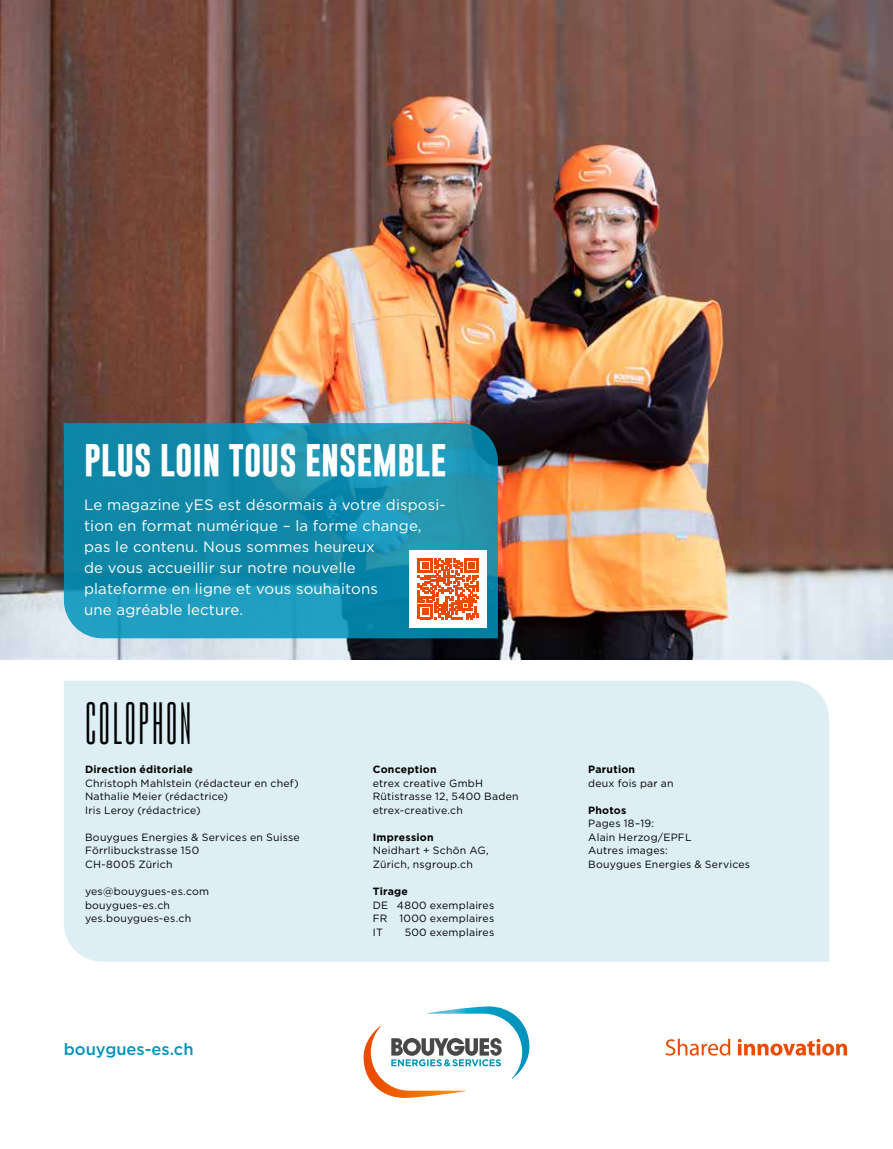
<style>
.page{position:relative;width:893px;height:1149px;background:#fff}
.page>*{position:absolute;margin:0;border:0;box-sizing:border-box;transform-origin:0 0}
.t1{font:100 43.5px "Gobold High";letter-spacing:.06em;color:#000}
.t2{font:700 33px "Gobold";color:#fff}
.t3{font:500 16.5px "Gotham";color:#0094bc}
.t4{font:15px/21px "Gotham";letter-spacing:.01em;color:#fff}
.t5{font:10.5px/13.5px "Gotham";letter-spacing:.02em;color:#000}
.t6{font:700 10.5px "Gotham";letter-spacing:.025em;color:#000}
</style>
<div class="page">
<svg style="left:666px;top:1038px;width:64px;height:17px"></svg>
<svg style="left:738px;top:1038px;width:109px;height:17px"></svg>
<svg style="left:364px;top:1006px;width:165px;height:92px"></svg>
<img style="left:0;top:0;width:893px;height:659px">
<svg style="left:64px;top:423px;width:434px;height:215px;background:#168ead"></svg>
<div style="left:409px;top:549px;width:78px;height:78px;background:#fff"></div>
<svg style="left:418px;top:558px;width:61px;height:61px"></svg>
<div style="left:64px;top:681px;width:765px;height:280px;background:#ddeef4"></div>
<h2 class="t2" style="left:84px;top:439px;width:364px">PLUS LOIN TOUS ENSEMBLE</h2>
<h3 class="t4" style="left:84px;top:493px;width:363px">Le magazine yES est désormais à votre disposi&shy;tion en format numérique – la forme change, pas le contenu. Nous sommes heureux<br>de vous accueillir sur notre nouvelle<br>plateforme en ligne et vous souhaitons<br>une agréable lecture.</h3>
<h1 class="t1" style="left:85px;top:696px;width:108px">COLOPHON</h1>
<p class="t6" style="left:85px;top:762px;width:110px">Direction éditoriale</p>
<p class="t5" style="left:85px;top:776px;width:215px">Christoph Mahlstein (rédacteur en chef)<br>Nathalie Meier (rédactrice)<br>Iris Leroy (rédactrice)</p>
<p class="t5" style="left:85px;top:830px;width:216px">Bouygues Energies &amp; Services en Suisse<br>Förrlibuckstrasse 150<br>CH-8005 Zürich</p>
<p class="t5" style="left:85px;top:884px;width:126px">yes@bouygues-es.com bouygues-es.ch yes.bouygues-es.ch</p>
<h3 class="t3" style="left:64px;top:1038px;width:131px">bouygues-es.ch</h3>
<p class="t6" style="left:373px;top:762px;width:65px">Conception</p>
<p class="t5" style="left:373px;top:776px;width:147px">etrex creative GmbH<br>Rütistrasse 12, 5400 Baden etrex-creative.ch</p>
<p class="t6" style="left:373px;top:830px;width:62px">Impression</p>
<p class="t5" style="left:373px;top:843px;width:117px">Neidhart + Schön AG,<br>Zürich, nsgroup.ch</p>
<p class="t6" style="left:373px;top:884px;width:37px">Tirage</p>
<p class="t5" style="left:373px;top:897px;width:123px;text-align:justify">DE 4800 exemplaires FR 1000 exemplaires IT</p>
<p class="t5" style="left:405px;top:924px;width:91px">500 exemplaires</p>
<p class="t6" style="left:588px;top:762px;width:48px">Parution</p>
<p class="t5" style="left:588px;top:776px;width:87px">deux fois par an</p>
<p class="t6" style="left:588px;top:803px;width:40px">Photos</p>
<p class="t5" style="left:588px;top:816px;width:163px">Pages 18–19:<br>Alain Herzog/EPFL<br>Autres images:<br>Bouygues Energies &amp; Services</p>
</div>
